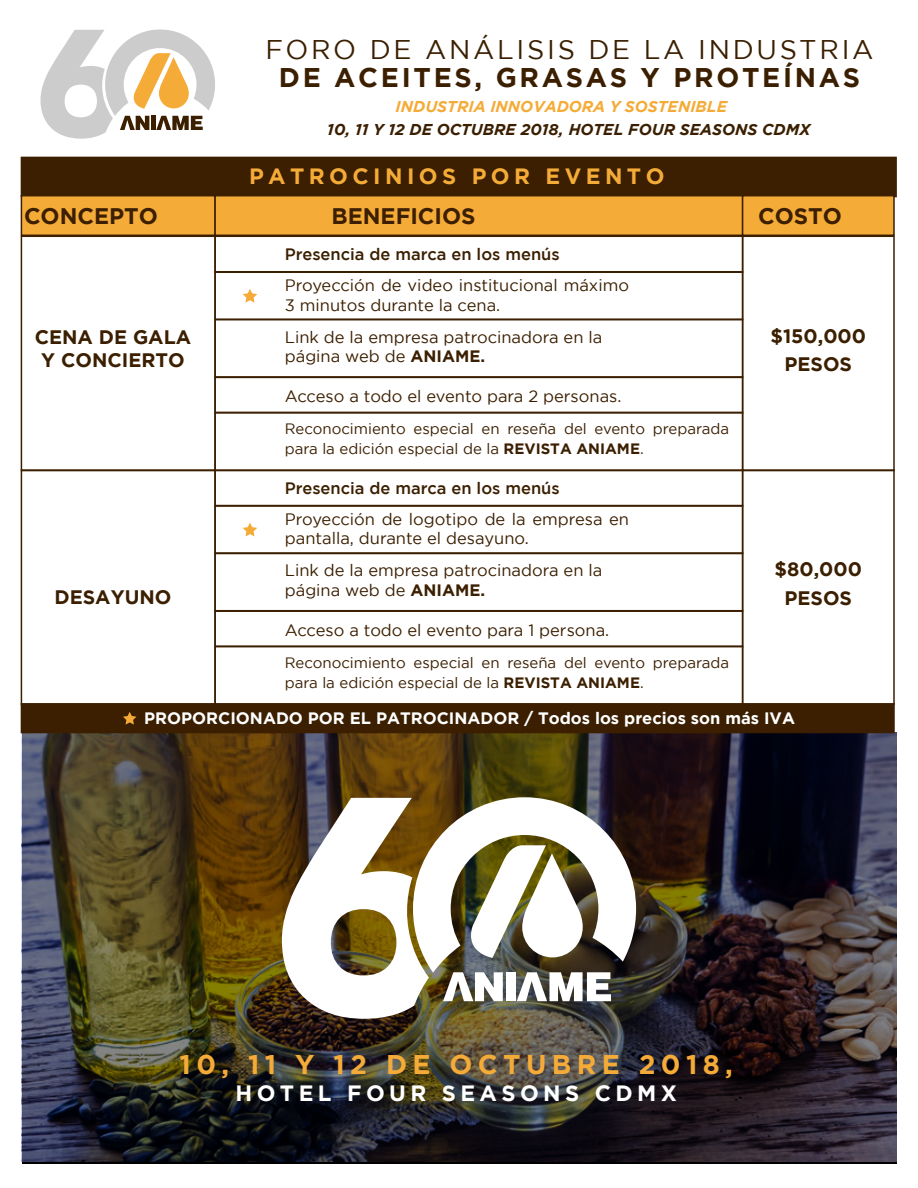
<style>
.page{position:relative;width:918px;height:1188px;background:#fff}
.page>*{position:absolute;margin:0;border:0;box-sizing:border-box;transform-origin:0 0}
.t1{font:27px "Gotham";letter-spacing:.1em;color:#3b1f00}
.t2{font:700 27px "Gotham";letter-spacing:.1em;color:#3b1f00}
.t3{font:700 27px "Gotham";letter-spacing:.2em;color:#f5ab38}
.t4{font:700 22.5px "Gotham";color:#3b1f00}
.t5{font:700 22.05px "Gotham";letter-spacing:.2em;color:#f5ab38}
.t6{font:700 22.05px "Gotham";letter-spacing:.2em;color:#fff}
.t7{font:700 19.5px/28.5px "Gotham";color:#3b1f00;text-align:center}
.t8{font:16.5px/19.5px "Gotham";color:#3b1f00}
.t9{font:700 16.5px "Gotham";color:#fff}
.t10{font:500 16.5px "Gotham";color:#3b1f00}
.t11{font:italic 700 15.75px "Gotham";color:#3b1f00}
.t12{font:italic 700 15.75px "Gotham";color:#f5ab38}
.t13{font:15px/19.5px "Gotham";color:#3b1f00}
.s1{font-weight:700}
</style>
<div class="page">
<img style="left:22px;top:733px;width:874px;height:431px">
<div style="left:214px;top:412px;width:529px;height:59px;border:2px solid #3b1f00"></div>
<svg style="left:243px;top:289px;width:14px;height:14px"></svg>
<div style="left:21px;top:157px;width:876px;height:40px;background:#3b1f00"></div>
<div style="left:21px;top:236px;width:195px;height:235px;border:2px solid #3b1f00"></div>
<div style="left:214px;top:236px;width:529px;height:37px;border:2px solid #3b1f00"></div>
<div style="left:214px;top:271px;width:529px;height:49px;border:2px solid #3b1f00"></div>
<div style="left:742px;top:236px;width:153px;height:235px;border:2px solid #3b1f00"></div>
<div style="left:21px;top:195px;width:195px;height:41px;background:#f5ab38;border:2px solid #3b1f00"></div>
<div style="left:214px;top:195px;width:529px;height:41px;background:#f5ab38;border:2px solid #3b1f00"></div>
<div style="left:742px;top:195px;width:153px;height:41px;background:#f5ab38;border:2px solid #3b1f00"></div>
<svg style="left:40px;top:29px;width:175px;height:110px"></svg>
<div style="left:214px;top:318px;width:529px;height:60px;border:2px solid #3b1f00"></div>
<div style="left:214px;top:645px;width:529px;height:60px;border:2px solid #3b1f00"></div>
<svg style="left:243px;top:523px;width:14px;height:13px"></svg>
<div style="left:21px;top:469px;width:195px;height:236px;border:2px solid #3b1f00"></div>
<div style="left:214px;top:469px;width:529px;height:38px;border:2px solid #3b1f00"></div>
<div style="left:214px;top:505px;width:529px;height:49px;border:2px solid #3b1f00"></div>
<div style="left:742px;top:469px;width:153px;height:236px;border:2px solid #3b1f00"></div>
<div style="left:214px;top:552px;width:529px;height:60px;border:2px solid #3b1f00"></div>
<div style="left:21px;top:703px;width:874px;height:30px;background:#3b1f00;border:2px solid #3b1f00"></div>
<svg style="left:123px;top:712px;width:13px;height:13px"></svg>
<img style="left:282px;top:797px;width:354px;height:222px">
<h1 class="t1" style="left:265px;top:34px;width:610px">FORO DE ANÁLISIS DE LA INDUSTRIA</h1>
<h1 class="t2" style="left:279px;top:62px;width:583px">DE ACEITES, GRASAS Y PROTEÍNAS</h1>
<p class="t11" style="left:327px;top:121px;width:485px">10, 11 Y 12 DE OCTUBRE 2018, HOTEL FOUR SEASONS CDMX</p>
<h3 class="t5" style="left:249px;top:164px;width:417px">PATROCINIOS POR EVENTO</h3>
<p class="t12" style="left:396px;top:97px;width:333px">INDUSTRIA INNOVADORA Y SOSTENIBLE</p>
<h2 class="t4" style="left:24px;top:203px;width:135px">CONCEPTO</h2>
<h2 class="t4" style="left:332px;top:203px;width:146px">BENEFICIOS</h2>
<h2 class="t4" style="left:758px;top:203px;width:85px">COSTO</h2>
<p class="t10" style="left:285px;top:245px;width:276px">Presencia de marca en los menús</p>
<p class="t7" style="left:35px;top:326px;width:158px;line-height:22.5px">CENA DE GALA<br>Y CONCIERTO</p>
<p class="t7" style="left:55px;top:582px;width:118px">DESAYUNO</p>
<p class="t8" style="left:285px;top:275px;width:346px">Proyección de video institucional máximo<br>3 minutos durante la cena.</p>
<p class="t8" style="left:285px;top:327px;width:319px">Link de la empresa patrocinadora en la página web de <span class="s1">ANIAME.</span></p>
<p class="t8" style="left:285px;top:386px;width:338px">Acceso a todo el evento para 2 personas.</p>
<p class="t13" style="left:285px;top:419px;width:446px">Reconocimiento especial en reseña del evento preparada para la edición especial de la <span class="s1">REVISTA ANIAME</span>.</p>
<p class="t10" style="left:285px;top:479px;width:276px">Presencia de marca en los menús</p>
<p class="t8" style="left:285px;top:509px;width:346px">Proyección de logotipo de la empresa en pantalla, durante el desayuno.</p>
<p class="t8" style="left:285px;top:561px;width:319px">Link de la empresa patrocinadora en la página web de <span class="s1">ANIAME.</span></p>
<p class="t8" style="left:285px;top:620px;width:326px">Acceso a todo el evento para 1 persona.</p>
<p class="t13" style="left:285px;top:653px;width:446px">Reconocimiento especial en reseña del evento preparada para la edición especial de la <span class="s1">REVISTA ANIAME</span>.</p>
<p class="t7" style="left:770px;top:321px;width:97px">$150,000<br>PESOS</p>
<p class="t7" style="left:775px;top:555px;width:89px">$80,000<br>PESOS</p>
<p class="t9" style="left:144px;top:708px;width:652px">PROPORCIONADO POR EL PATROCINADOR / Todos los precios son más IVA</p>
<h1 class="t3" style="left:180px;top:1049px;width:555px">10, 11 Y 12 DE OCTUBRE 2018,</h1>
<h3 class="t6" style="left:236px;top:1080px;width:443px">HOTEL FOUR SEASONS CDMX</h3>
</div>
